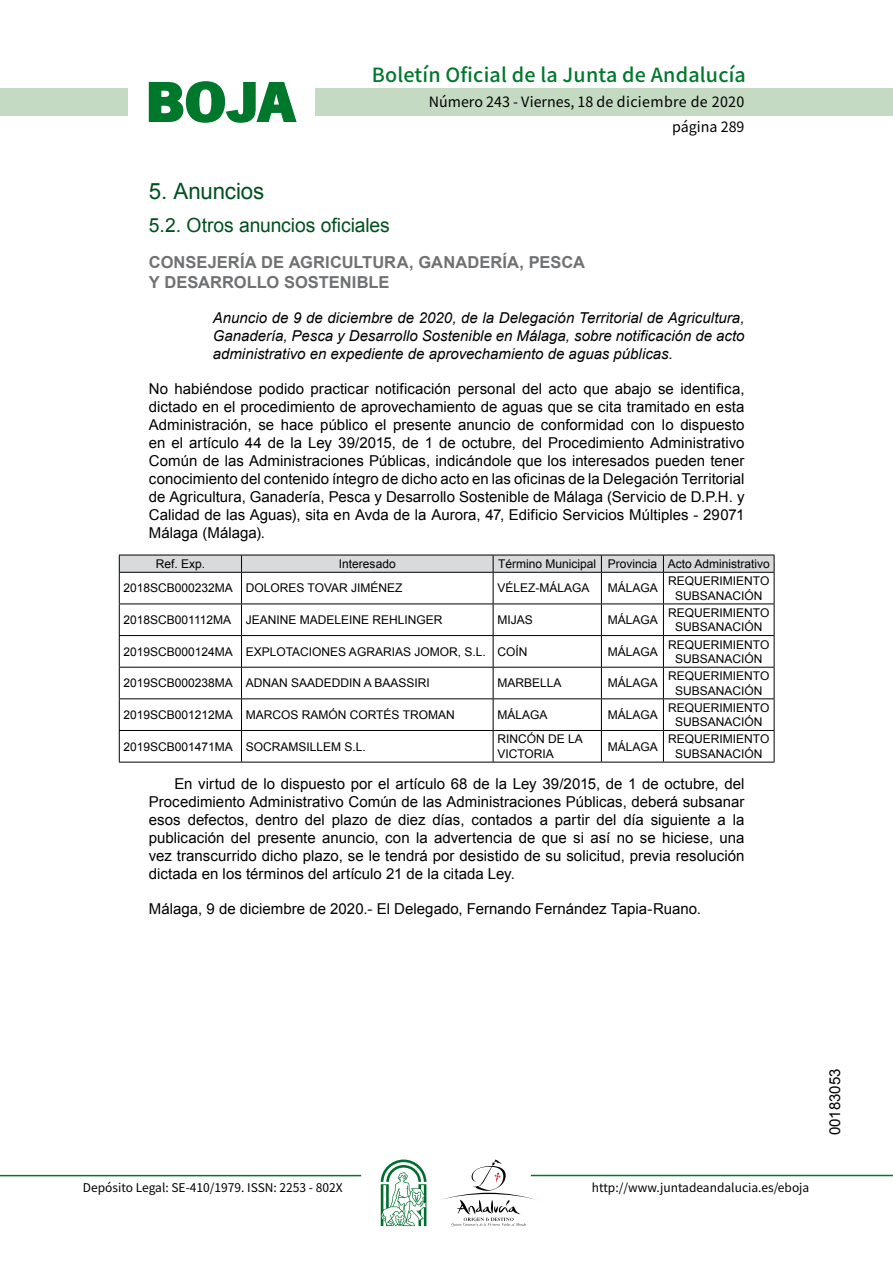
<style>
.page{position:relative;width:893px;height:1263px;background:#fff}
.page>*{position:absolute;margin:0;border:0;box-sizing:border-box;transform-origin:0 0}
.t1{font:700 57.75px "News Got T";color:#00782c;scale:1.14 1}
.t2{font:22.5px "Arial";letter-spacing:-.005em;color:#00501f}
.t3{font:500 19.5px "Noto Sans HK";letter-spacing:.01em;color:#00782c}
.t4{font:19.5px "Arial";letter-spacing:-.005em;color:#00501f}
.t5{font:700 16.5px/19.5px "Arial";letter-spacing:.005em;color:#707173}
.t6{font:15px/18px "Arial";color:#000;text-align:justify}
.t7{font:italic 15px/18px "Arial";color:#000;text-align:justify}
.t8{font:14.25px/24.5px "Noto Sans HK";color:#000;text-align:right}
.t9{font:12px/14.4px "Arial";color:#000;text-align:center}
.t10{font:12px "Noto Sans HK";color:#000}
</style>
<div class="page">
<div style="left:315px;top:88px;width:577px;height:28px;background:#c5dac3"></div>
<div style="left:0;top:88px;width:128px;height:28px;background:#c5dac3"></div>
<hr style="left:0;top:1175px;width:361px;height:1px;background:#00782c">
<hr style="left:531px;top:1175px;width:361px;height:1px;background:#00782c">
<svg style="left:148px;top:81px;width:149px;height:42px"></svg>
<svg style="left:442px;top:1159px;width:100px;height:67px"></svg>
<svg style="left:381px;top:1160px;width:45px;height:66px"></svg>
<svg style="left:119px;top:555px;width:655px;height:17px;background:#cdcecf"></svg>
<hr style="left:119px;top:572px;width:122px;height:1px;background:#000">
<hr style="left:119px;top:573px;width:1px;height:31px;background:#000">
<hr style="left:241px;top:572px;width:252px;height:1px;background:#000">
<hr style="left:241px;top:573px;width:1px;height:31px;background:#000">
<hr style="left:493px;top:572px;width:108px;height:1px;background:#000">
<hr style="left:492px;top:573px;width:1px;height:31px;background:#000">
<hr style="left:601px;top:572px;width:62px;height:1px;background:#000">
<hr style="left:601px;top:573px;width:1px;height:31px;background:#000">
<hr style="left:663px;top:572px;width:111px;height:1px;background:#000">
<hr style="left:663px;top:573px;width:1px;height:31px;background:#000">
<hr style="left:773px;top:573px;width:1px;height:31px;background:#000">
<hr style="left:119px;top:604px;width:122px;height:1px;background:#000">
<hr style="left:119px;top:604px;width:1px;height:31px;background:#000">
<hr style="left:241px;top:604px;width:252px;height:1px;background:#000">
<hr style="left:241px;top:604px;width:1px;height:31px;background:#000">
<hr style="left:493px;top:604px;width:108px;height:1px;background:#000">
<hr style="left:492px;top:604px;width:1px;height:31px;background:#000">
<hr style="left:601px;top:604px;width:62px;height:1px;background:#000">
<hr style="left:601px;top:604px;width:1px;height:31px;background:#000">
<hr style="left:663px;top:604px;width:111px;height:1px;background:#000">
<hr style="left:663px;top:604px;width:1px;height:31px;background:#000">
<hr style="left:773px;top:604px;width:1px;height:31px;background:#000">
<hr style="left:119px;top:635px;width:122px;height:1px;background:#000">
<hr style="left:119px;top:636px;width:1px;height:31px;background:#000">
<hr style="left:241px;top:635px;width:252px;height:1px;background:#000">
<hr style="left:241px;top:636px;width:1px;height:31px;background:#000">
<hr style="left:493px;top:635px;width:108px;height:1px;background:#000">
<hr style="left:492px;top:636px;width:1px;height:31px;background:#000">
<hr style="left:601px;top:635px;width:62px;height:1px;background:#000">
<hr style="left:601px;top:636px;width:1px;height:31px;background:#000">
<hr style="left:663px;top:635px;width:111px;height:1px;background:#000">
<hr style="left:663px;top:636px;width:1px;height:31px;background:#000">
<hr style="left:773px;top:636px;width:1px;height:31px;background:#000">
<hr style="left:119px;top:667px;width:122px;height:1px;background:#000">
<hr style="left:119px;top:668px;width:1px;height:30px;background:#000">
<hr style="left:241px;top:667px;width:252px;height:1px;background:#000">
<hr style="left:241px;top:668px;width:1px;height:30px;background:#000">
<hr style="left:493px;top:667px;width:108px;height:1px;background:#000">
<hr style="left:492px;top:668px;width:1px;height:30px;background:#000">
<hr style="left:601px;top:667px;width:62px;height:1px;background:#000">
<hr style="left:601px;top:668px;width:1px;height:30px;background:#000">
<hr style="left:663px;top:667px;width:111px;height:1px;background:#000">
<hr style="left:663px;top:668px;width:1px;height:30px;background:#000">
<hr style="left:773px;top:668px;width:1px;height:30px;background:#000">
<hr style="left:119px;top:698px;width:122px;height:1px;background:#000">
<hr style="left:119px;top:699px;width:1px;height:31px;background:#000">
<hr style="left:241px;top:698px;width:252px;height:1px;background:#000">
<hr style="left:241px;top:699px;width:1px;height:31px;background:#000">
<hr style="left:493px;top:698px;width:108px;height:1px;background:#000">
<hr style="left:492px;top:699px;width:1px;height:31px;background:#000">
<hr style="left:601px;top:698px;width:62px;height:1px;background:#000">
<hr style="left:601px;top:699px;width:1px;height:31px;background:#000">
<hr style="left:663px;top:698px;width:111px;height:1px;background:#000">
<hr style="left:663px;top:699px;width:1px;height:31px;background:#000">
<hr style="left:773px;top:699px;width:1px;height:31px;background:#000">
<hr style="left:119px;top:730px;width:122px;height:1px;background:#000">
<hr style="left:119px;top:731px;width:1px;height:31px;background:#000">
<hr style="left:241px;top:730px;width:252px;height:1px;background:#000">
<hr style="left:241px;top:731px;width:1px;height:31px;background:#000">
<hr style="left:493px;top:730px;width:108px;height:1px;background:#000">
<hr style="left:492px;top:731px;width:1px;height:31px;background:#000">
<hr style="left:601px;top:730px;width:62px;height:1px;background:#000">
<hr style="left:601px;top:731px;width:1px;height:31px;background:#000">
<hr style="left:663px;top:730px;width:111px;height:1px;background:#000">
<hr style="left:663px;top:731px;width:1px;height:31px;background:#000">
<hr style="left:773px;top:731px;width:1px;height:31px;background:#000">
<hr style="left:119px;top:762px;width:122px;height:1px;background:#000">
<hr style="left:241px;top:762px;width:252px;height:1px;background:#000">
<hr style="left:493px;top:762px;width:108px;height:1px;background:#000">
<hr style="left:601px;top:762px;width:62px;height:1px;background:#000">
<hr style="left:663px;top:762px;width:111px;height:1px;background:#000">
<h1 class="t1" style="left:145px;top:68px;width:133px">BOJA</h1>
<h3 class="t3" style="left:372px;top:64px;width:375px">Boletín Oficial de la Junta de Andalucía</h3>
<p class="t8" style="left:429px;top:90px;width:317px">Número 243 - Viernes, 18 de diciembre de 2020 página 289</p>
<h2 class="t2" style="left:149px;top:177px;width:117px">5. Anuncios</h2>
<h3 class="t4" style="left:149px;top:212px;width:242px">5.2. Otros anuncios oficiales</h3>
<p class="t5" style="left:149px;top:253px;width:437px">CONSEJERÍA DE AGRICULTURA, GANADERÍA, PESCA<br>Y DESARROLLO SOSTENIBLE</p>
<p class="t7" style="left:213px;top:309px;width:533px">Anuncio de 9 de diciembre de 2020, de la Delegación Territorial de Agricultura, Ganadería, Pesca y Desarrollo Sostenible en Málaga, sobre notificación de acto administrativo en expediente de aprovechamiento de aguas públicas.</p>
<p class="t6" style="left:149px;top:380px;width:597px">No habiéndose podido practicar notificación personal del acto que abajo se identifica, dictado en el procedimiento de aprovechamiento de aguas que se cita tramitado en esta Administración, se hace público el presente anuncio de conformidad con lo dispuesto en el artículo 44 de la Ley 39/2015, de 1 de octubre, del Procedimiento Administrativo Común de las Administraciones Públicas, indicándole que los interesados pueden tener conocimiento del contenido íntegro de dicho acto en las oficinas de la Delegación Territorial de Agricultura, Ganadería, Pesca y Desarrollo Sostenible de Málaga (Servicio de D.P.H. y Calidad de las Aguas), sita en Avda de la Aurora, 47, Edificio Servicios Múltiples - 29071<br>Málaga (Málaga).</p>
<p class="t9" style="left:156px;top:557px;width:51px">Ref. Exp.</p>
<p class="t9" style="left:339px;top:557px;width:58px">Interesado</p>
<p class="t9" style="left:498px;top:557px;width:273px">Término Municipal Provincia Acto Administrativo</p>
<p class="t9" style="left:123px;top:581px;width:280px">2018SCB000232MA DOLORES TOVAR JIMÉNEZ</p>
<p class="t9" style="left:497px;top:581px;width:94px">VÉLEZ-MÁLAGA</p>
<p class="t9" style="left:607px;top:581px;width:52px">MÁLAGA</p>
<p class="t9" style="left:668px;top:574px;width:103px">REQUERIMIENTO<br>SUBSANACIÓN</p>
<p class="t9" style="left:123px;top:613px;width:320px">2018SCB001112MA JEANINE MADELEINE REHLINGER</p>
<p class="t9" style="left:497px;top:613px;width:37px">MIJAS</p>
<p class="t9" style="left:607px;top:613px;width:52px">MÁLAGA</p>
<p class="t9" style="left:668px;top:606px;width:103px">REQUERIMIENTO<br>SUBSANACIÓN</p>
<p class="t9" style="left:123px;top:644px;width:405px">2019SCB000124MA EXPLOTACIONES AGRARIAS JOMOR, S.L. COÍN</p>
<p class="t9" style="left:607px;top:644px;width:52px">MÁLAGA</p>
<p class="t9" style="left:668px;top:637px;width:103px">REQUERIMIENTO<br>SUBSANACIÓN</p>
<p class="t9" style="left:123px;top:676px;width:308px">2019SCB000238MA ADNAN SAADEDDIN A BAASSIRI</p>
<p class="t9" style="left:497px;top:676px;width:66px">MARBELLA</p>
<p class="t9" style="left:607px;top:676px;width:52px">MÁLAGA</p>
<p class="t9" style="left:668px;top:669px;width:103px">REQUERIMIENTO<br>SUBSANACIÓN</p>
<p class="t9" style="left:123px;top:708px;width:333px">2019SCB001212MA MARCOS RAMÓN CORTÉS TROMAN</p>
<p class="t9" style="left:497px;top:708px;width:52px">MÁLAGA</p>
<p class="t9" style="left:607px;top:708px;width:52px">MÁLAGA</p>
<p class="t9" style="left:668px;top:701px;width:103px">REQUERIMIENTO<br>SUBSANACIÓN</p>
<p class="t9" style="left:123px;top:739px;width:244px">2019SCB001471MA SOCRAMSILLEM S.L.</p>
<p class="t9" style="left:497px;top:732px;width:87px;text-align:left">RINCÓN DE LA<br>VICTORIA</p>
<p class="t9" style="left:607px;top:739px;width:52px">MÁLAGA</p>
<p class="t9" style="left:668px;top:732px;width:103px">REQUERIMIENTO<br>SUBSANACIÓN</p>
<p class="t6" style="left:149px;top:775px;width:597px;text-indent:26px">En virtud de lo dispuesto por el artículo 68 de la Ley 39/2015, de 1 de octubre, del Procedimiento Administrativo Común de las Administraciones Públicas, deberá subsanar esos defectos, dentro del plazo de diez días, contados a partir del día siguiente a la publicación del presente anuncio, con la advertencia de que si así no se hiciese, una vez transcurrido dicho plazo, se le tendrá por desistido de su solicitud, previa resolución dictada en los términos del artículo 21 de la citada Ley.</p>
<p class="t6" style="left:149px;top:900px;width:553px">Málaga, 9 de diciembre de 2020.- El Delegado, Fernando Fernández Tapia-Ruano.</p>
<p class="t10" style="left:83px;top:1181px;width:261px">Depósito Legal: SE-410/1979. ISSN: 2253 - 802X</p>
<p class="t10" style="left:592px;top:1181px;width:219px">http://www.juntadeandalucia.es/eboja</p>
<p class="t6" style="left:826px;top:1135px;width:68px;rotate:-90deg">00183053</p>
</div>
